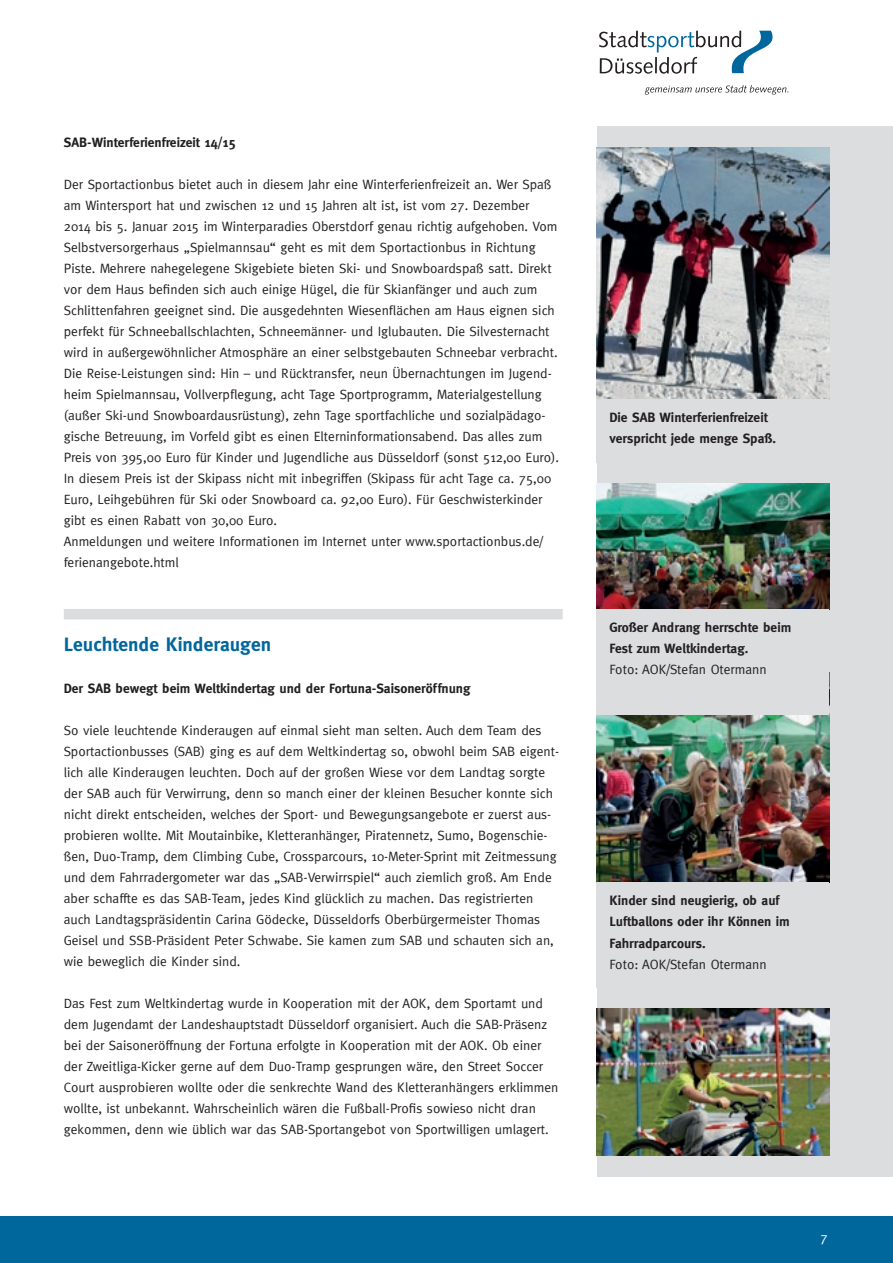
<style>
.page{position:relative;width:893px;height:1263px;background:#fff}
.page>*{position:absolute;margin:0;border:0;box-sizing:border-box;transform-origin:0 0}
.t1{font:700 19.5px "Meta";color:#00679d}
.t2{font:13.5px/21px "Meta";color:#231f20}
.t3{font:700 13.5px/21px "Meta";color:#231f20}
.t4{font:13.5px "Meta";color:#fff}
</style>
<div class="page">
<div style="left:0;top:1216px;width:893px;height:47px;background:#00679d"></div>
<svg style="left:599px;top:31px;width:173px;height:43px"></svg>
<svg style="left:645px;top:85px;width:143px;height:10px"></svg>
<div style="left:597px;top:126px;width:296px;height:1050px;background:linear-gradient(to right,#dcdddf,#dbdcde)"></div>
<img style="left:597px;top:483px;width:232px;height:126px">
<img style="left:597px;top:147px;width:232px;height:252px">
<img style="left:597px;top:714px;width:232px;height:168px">
<div style="left:597px;top:609px;width:232px;height:105px;background:#dcdddf"></div>
<div style="left:597px;top:399px;width:232px;height:63px;background:#dcdddf"></div>
<div style="left:597px;top:882px;width:232px;height:105px;background:#dcdddf"></div>
<div style="left:64px;top:609px;width:499px;height:10px;background:#dcdddf"></div>
<img style="left:597px;top:1008px;width:232px;height:147px">
<p class="t3" style="left:64px;top:132px;width:173px">SAB-Winterferienfreizeit 14/15</p>
<p class="t2" style="left:64px;top:174px;width:497px">Der Sportactionbus bietet auch in diesem Jahr eine Winterferienfreizeit an. Wer Spaß am Wintersport hat und zwischen 12 und 15 Jahren alt ist, ist vom 27. Dezember 2014 bis 5. Januar 2015 im Winterparadies Oberstdorf genau richtig aufgehoben. Vom Selbstversorgerhaus „Spielmannsau“ geht es mit dem Sportactionbus in Richtung Piste. Mehrere nahegelegene Skigebiete bieten Ski- und Snowboardspaß satt. Direkt vor dem Haus befinden sich auch einige Hügel, die für Skianfänger und auch zum Schlittenfahren geeignet sind. Die ausgedehnten Wiesenflächen am Haus eignen sich perfekt für Schneeballschlachten, Schneemänner- und Iglubauten. Die Silvesternacht wird in außergewöhnlicher Atmosphäre an einer selbstgebauten Schneebar verbracht.<br>Die Reise-Leistungen sind: Hin – und Rücktransfer, neun Übernachtungen im Jugend&shy;heim Spielmannsau, Vollverpflegung, acht Tage Sportprogramm, Materialgestellung (außer Ski-und Snowboardausrüstung), zehn Tage sportfachliche und sozialpädago&shy;gische Betreuung, im Vorfeld gibt es einen Elterninformationsabend. Das alles zum Preis von 395,00 Euro für Kinder und Jugendliche aus Düsseldorf (sonst 512,00 Euro).<br>In diesem Preis ist der Skipass nicht mit inbegriffen (Skipass für acht Tage ca. 75,00<br>Euro, Leihgebühren für Ski oder Snowboard ca. 92,00 Euro). Für Geschwisterkinder gibt es einen Rabatt von 30,00 Euro.<br>Anmeldungen und weitere Informationen im Internet unter www.sportactionbus.de/ ferienangebote.html</p>
<h1 class="t1" style="left:64px;top:633px;width:209px">Leuchtende Kinderaugen</h1>
<p class="t3" style="left:64px;top:678px;width:408px">Der SAB bewegt beim Weltkindertag und der Fortuna-Saisoneröffnung</p>
<p class="t2" style="left:64px;top:720px;width:497px">So viele leuchtende Kinderaugen auf einmal sieht man selten. Auch dem Team des Sportactionbusses (SAB) ging es auf dem Weltkindertag so, obwohl beim SAB eigent&shy;lich alle Kinderaugen leuchten. Doch auf der großen Wiese vor dem Landtag sorgte der SAB auch für Verwirrung, denn so manch einer der kleinen Besucher konnte sich nicht direkt entscheiden, welches der Sport- und Bewegungsangebote er zuerst aus&shy;probieren wollte. Mit Moutainbike, Kletteranhänger, Piratennetz, Sumo, Bogenschie&shy;ßen, Duo-Tramp, dem Climbing Cube, Crossparcours, 10-Meter-Sprint mit Zeitmessung und dem Fahrradergometer war das „SAB-Verwirrspiel“ auch ziemlich groß. Am Ende aber schaffte es das SAB-Team, jedes Kind glücklich zu machen. Das registrierten auch Landtagspräsidentin Carina Gödecke, Düsseldorfs Oberbürgermeister Thomas Geisel und SSB-Präsident Peter Schwabe. Sie kamen zum SAB und schauten sich an, wie beweglich die Kinder sind.</p>
<p class="t2" style="left:64px;top:993px;width:496px">Das Fest zum Weltkindertag wurde in Kooperation mit der AOK, dem Sportamt und dem Jugendamt der Landeshauptstadt Düsseldorf organisiert. Auch die SAB-Präsenz bei der Saisoneröffnung der Fortuna erfolgte in Kooperation mit der AOK. Ob einer der Zweitliga-Kicker gerne auf dem Duo-Tramp gesprungen wäre, den Street Soccer Court ausprobieren wollte oder die senkrechte Wand des Kletteranhängers erklimmen wollte, ist unbekannt. Wahrscheinlich wären die Fußball-Profis sowieso nicht dran gekommen, denn wie üblich war das SAB-Sportangebot von Sportwilligen umlagert.</p>
<p class="t3" style="left:609px;top:407px;width:168px">Die SAB Winterferienfreizeit verspricht jede menge Spaß.</p>
<p class="t3" style="left:609px;top:617px;width:183px">Großer Andrang herrschte beim<br>Fest zum Weltkindertag.</p>
<p class="t2" style="left:609px;top:659px;width:159px">Foto: AOK/Stefan Otermann</p>
<p class="t3" style="left:609px;top:890px;width:182px">Kinder sind neugierig, ob auf<br>Luftballons oder ihr Können im<br>Fahrradparcours.</p>
<p class="t2" style="left:609px;top:953px;width:159px">Foto: AOK/Stefan Otermann</p>
<p class="t4" style="left:820px;top:1229px;width:9px">7</p>
</div>
